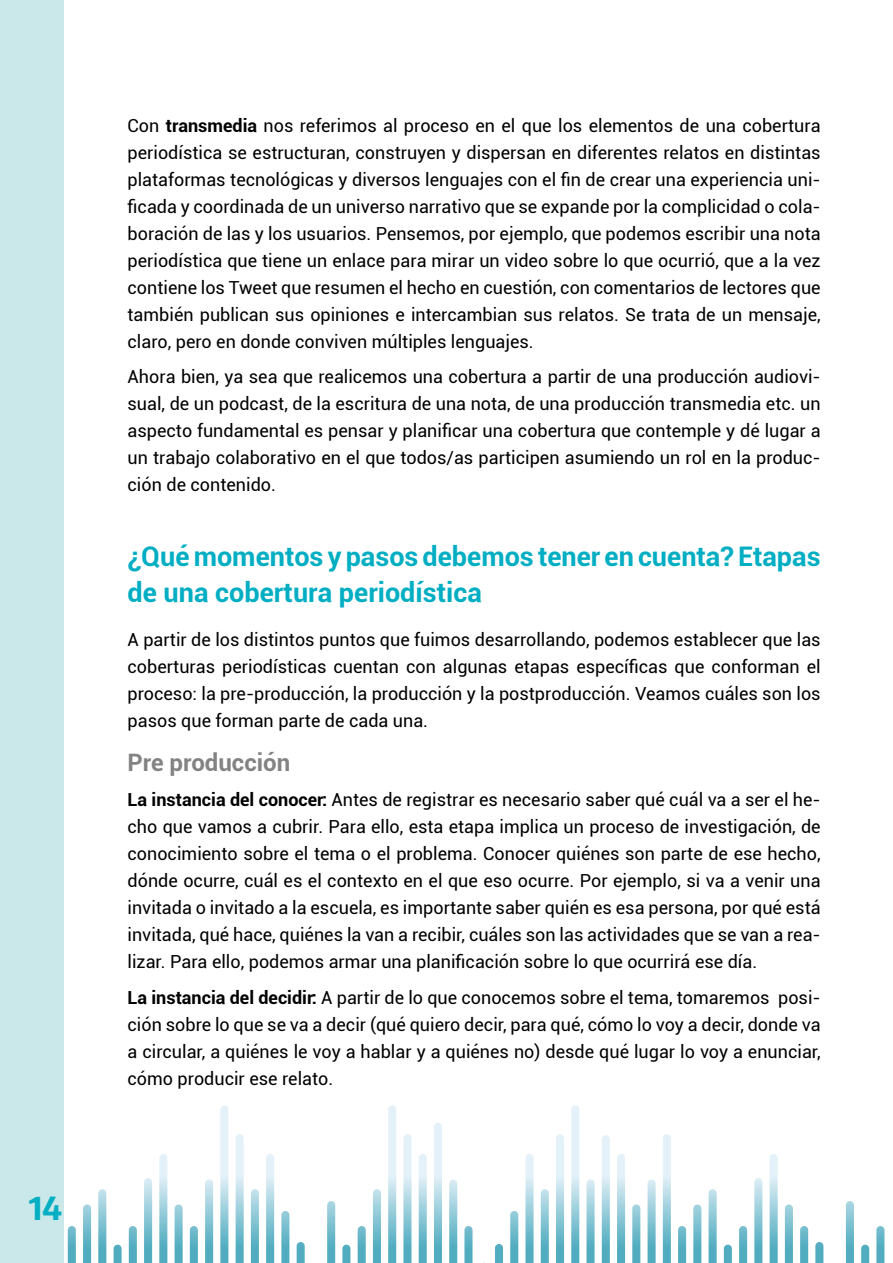
<style>
.page{position:relative;width:893px;height:1263px;background:#fff}
.page>*{position:absolute;margin:0;border:0;box-sizing:border-box;transform-origin:0 0}
.t1{font:700 31.5px "Encode Sans Narrow";color:#04afc3}
.t2{font:700 27px/36px "Roboto";color:#00aec3}
.t3{font:700 24px "Roboto";color:#848383}
.t4{font:18px/27px "Roboto";color:#000;text-align:justify}
.s1{font-weight:700}
</style>
<div class="page">
<svg style="left:434px;top:1123px;width:8px;height:140px"></svg>
<svg style="left:220px;top:1105px;width:8px;height:158px"></svg>
<svg style="left:388px;top:1105px;width:8px;height:158px"></svg>
<svg style="left:159px;top:1154px;width:8px;height:109px"></svg>
<svg style="left:419px;top:1154px;width:8px;height:109px"></svg>
<svg style="left:266px;top:1154px;width:8px;height:109px"></svg>
<svg style="left:83px;top:1204px;width:8px;height:59px"></svg>
<svg style="left:175px;top:1204px;width:8px;height:59px"></svg>
<svg style="left:144px;top:1178px;width:8px;height:85px"></svg>
<svg style="left:617px;top:1154px;width:8px;height:109px"></svg>
<svg style="left:632px;top:1204px;width:8px;height:59px"></svg>
<svg style="left:602px;top:1135px;width:8px;height:128px"></svg>
<svg style="left:129px;top:1226px;width:8px;height:37px"></svg>
<svg style="left:190px;top:1226px;width:8px;height:37px"></svg>
<svg style="left:358px;top:1226px;width:8px;height:37px"></svg>
<svg style="left:464px;top:1226px;width:8px;height:37px"></svg>
<svg style="left:98px;top:1189px;width:8px;height:74px"></svg>
<svg style="left:251px;top:1189px;width:8px;height:74px"></svg>
<svg style="left:373px;top:1189px;width:8px;height:74px"></svg>
<svg style="left:236px;top:1134px;width:8px;height:129px"></svg>
<svg style="left:403px;top:1134px;width:8px;height:129px"></svg>
<svg style="left:449px;top:1179px;width:8px;height:84px"></svg>
<svg style="left:297px;top:1242px;width:8px;height:21px"></svg>
<svg style="left:281px;top:1211px;width:8px;height:52px"></svg>
<svg style="left:205px;top:1179px;width:8px;height:84px"></svg>
<svg style="left:571px;top:1105px;width:8px;height:158px"></svg>
<svg style="left:525px;top:1154px;width:9px;height:109px"></svg>
<svg style="left:541px;top:1189px;width:8px;height:74px"></svg>
<svg style="left:556px;top:1134px;width:8px;height:129px"></svg>
<svg style="left:510px;top:1211px;width:8px;height:52px"></svg>
<svg style="left:586px;top:1179px;width:9px;height:84px"></svg>
<svg style="left:495px;top:1244px;width:8px;height:19px"></svg>
<svg style="left:68px;top:1226px;width:8px;height:37px"></svg>
<svg style="left:114px;top:1244px;width:8px;height:19px"></svg>
<svg style="left:770px;top:1154px;width:8px;height:109px"></svg>
<svg style="left:693px;top:1204px;width:8px;height:59px"></svg>
<svg style="left:785px;top:1204px;width:8px;height:59px"></svg>
<svg style="left:754px;top:1178px;width:8px;height:85px"></svg>
<svg style="left:739px;top:1226px;width:8px;height:37px"></svg>
<svg style="left:800px;top:1226px;width:8px;height:37px"></svg>
<svg style="left:709px;top:1189px;width:8px;height:74px"></svg>
<svg style="left:663px;top:1134px;width:8px;height:129px"></svg>
<svg style="left:648px;top:1179px;width:8px;height:84px"></svg>
<svg style="left:678px;top:1226px;width:8px;height:37px"></svg>
<svg style="left:724px;top:1244px;width:8px;height:19px"></svg>
<svg style="left:342px;top:1244px;width:8px;height:19px"></svg>
<svg style="left:327px;top:1201px;width:8px;height:62px"></svg>
<svg style="left:876px;top:1226px;width:8px;height:37px"></svg>
<svg style="left:815px;top:1242px;width:8px;height:21px"></svg>
<svg style="left:861px;top:1244px;width:8px;height:19px"></svg>
<svg style="left:846px;top:1201px;width:8px;height:62px"></svg>
<div style="left:0;top:0;width:64px;height:1263px;background:#cae7ea"></div>
<h1 class="t1" style="left:29px;top:1188px;width:35px">14</h1>
<p class="t4" style="left:128px;top:111px;width:695px">Con <span class="s1">transmedia</span> nos referimos al proceso en el que los elementos de una cobertura periodística se estructuran, construyen y dispersan en diferentes relatos en distintas plataformas tecnológicas y diversos lenguajes con el fin de crear una experiencia uni&shy;ficada y coordinada de un universo narrativo que se expande por la complicidad o cola&shy;boración de las y los usuarios. Pensemos, por ejemplo, que podemos escribir una nota periodística que tiene un enlace para mirar un video sobre lo que ocurrió, que a la vez contiene los Tweet que resumen el hecho en cuestión, con comentarios de lectores que también publican sus opiniones e intercambian sus relatos. Se trata de un mensaje, claro, pero en donde conviven múltiples lenguajes.</p>
<p class="t4" style="left:128px;top:362px;width:695px">Ahora bien, ya sea que realicemos una cobertura a partir de una producción audiovi&shy;sual, de un podcast, de la escritura de una nota, de una producción transmedia etc. un aspecto fundamental es pensar y planificar una cobertura que contemple y dé lugar a un trabajo colaborativo en el que todos/as participen asumiendo un rol en la produc&shy;ción de contenido.</p>
<h2 class="t2" style="left:128px;top:537px;width:695px">¿Qué momentos y pasos debemos tener en cuenta? Etapas de una cobertura periodística</h2>
<p class="t4" style="left:128px;top:625px;width:695px">A partir de los distintos puntos que fuimos desarrollando, podemos establecer que las coberturas periodísticas cuentan con algunas etapas específicas que conforman el proceso: la pre-producción, la producción y la postproducción. Veamos cuáles son los pasos que forman parte de cada una.</p>
<h3 class="t3" style="left:128px;top:745px;width:164px">Pre producción</h3>
<p class="t4" style="left:128px;top:786px;width:695px"><span class="s1">La instancia del conocer:</span> Antes de registrar es necesario saber qué cuál va a ser el he&shy;cho que vamos a cubrir. Para ello, esta etapa implica un proceso de investigación, de conocimiento sobre el tema o el problema. Conocer quiénes son parte de ese hecho, dónde ocurre, cuál es el contexto en el que eso ocurre. Por ejemplo, si va a venir una invitada o invitado a la escuela, es importante saber quién es esa persona, por qué está invitada, qué hace, quiénes la van a recibir, cuáles son las actividades que se van a rea&shy;lizar. Para ello, podemos armar una planificación sobre lo que ocurrirá ese día.</p>
<p class="t4" style="left:128px;top:983px;width:695px"><span class="s1">La instancia del decidir:</span> A partir de lo que conocemos sobre el tema, tomaremos posi&shy;ción sobre lo que se va a decir (qué quiero decir, para qué, cómo lo voy a decir, donde va a circular, a quiénes le voy a hablar y a quiénes no) desde qué lugar lo voy a enunciar, cómo producir ese relato.</p>
</div>
